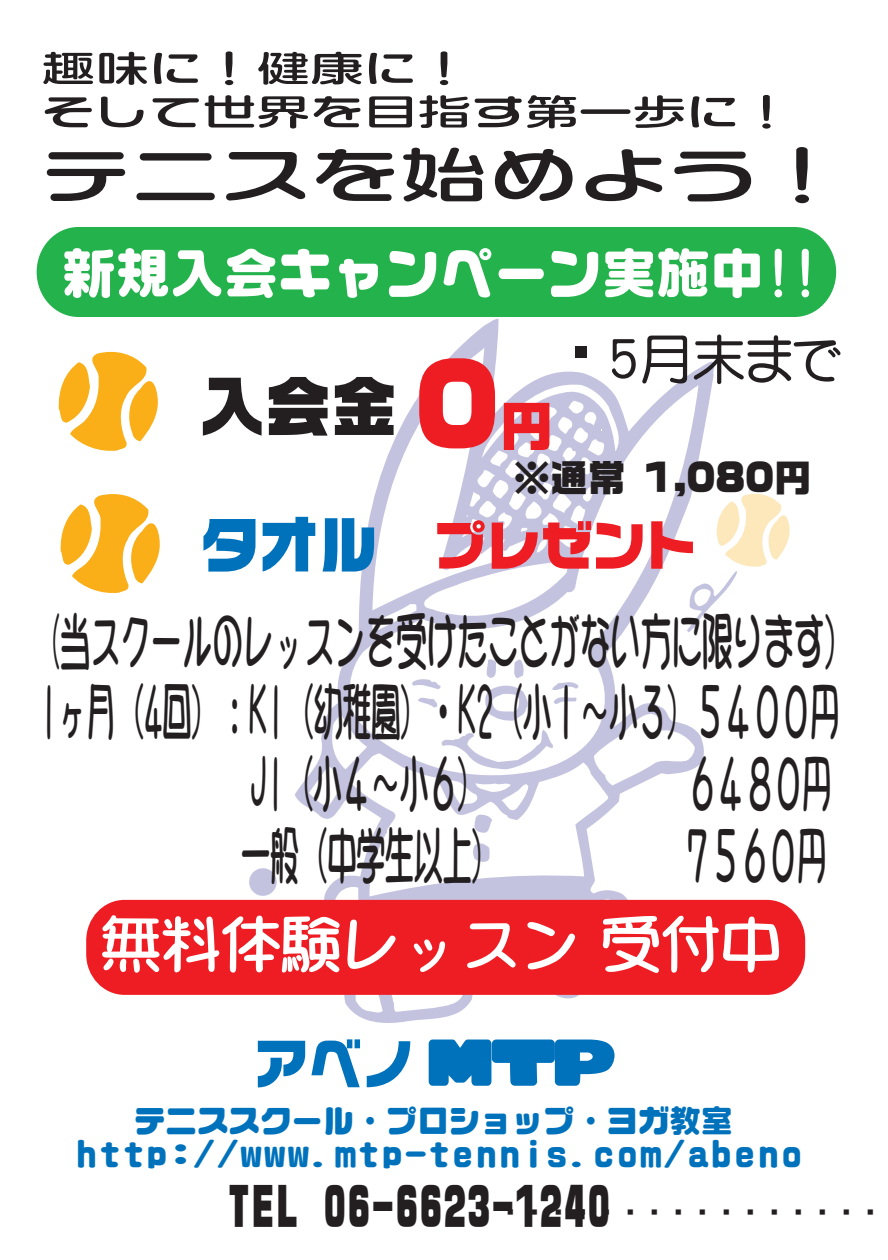
<style>
.page{position:relative;width:888px;height:1260px;background:#fff}
.page>*{position:absolute;margin:0;border:0;box-sizing:border-box;transform-origin:0 0}
.t1{font:66px "VD Logo G Ultra G";color:#231f20}
.t2{font:60px "HGS Soei Marupoptai";color:#231f20;scale:.48 1}
.t3{font:60px "HGS Soei Marupoptai";color:#231f20;scale:.51 1}
.t4{font:60px "HGS Soei Marupoptai";color:#fff}
.t5{font:60px "VD Logo Maru Bold";color:#231f20;scale:1.49 1}
.t6{font:54px "VD Logo Maru Ultra";color:#fff}
.t7{font:54px "VD Logo G Ultra G";color:#ee1d23}
.t8{font:700 54px "DFG Maru Gothic";color:#231f20}
.t9{font:54px "VD Logo G Ultra";color:#0072bc}
.t10{font:48px "VD Logo G Ultra";color:#231f20}
.t11{font:37.5px "VD Logo G Ultra G";color:#231f20}
.t12{font:36px/43.5px "VD Logo Maru Bold";color:#231f20;scale:1.49 1}
.t13{font:31.5px/33.3px "VD Logo Maru Ultra";color:#0072bc;text-align:center}
.t14{font:24px "HGP Soei Kakupoptai";color:#231f20}
.s1{font-size:109.5px;color:#ee1d23}
.s2{font-family:"HG Gothic E";font-weight:400}
.s3{font-size:62.4px;color:#0072bc}
</style>
<div class="page">
<svg style="left:295px;top:319px;width:423px;height:704px"></svg>
<svg style="left:346px;top:385px;width:353px;height:392px"></svg>
<svg style="left:687px;top:492px;width:102px;height:140px"></svg>
<svg style="left:372px;top:348px;width:252px;height:284px"></svg>
<svg style="left:309px;top:658px;width:386px;height:356px"></svg>
<div style="left:249px;top:868px;width:28px;height:28px;background:#c3c3df;border-radius:50%"></div>
<div style="left:37px;top:227px;width:799px;height:90px;background:#23b24b;border-radius:43px"></div>
<svg style="left:429px;top:1040px;width:186px;height:46px"></svg>
<div style="left:86px;top:900px;width:719px;height:95px;background:#ee1d23;border-radius:40px"></div>
<svg style="left:58px;top:351px;width:100px;height:100px"></svg>
<svg style="left:60px;top:494px;width:100px;height:99px"></svg>
<p class="t12" style="left:41px;top:47px;width:506px">趣味に！健康に！<br>そして世界を目指す第一歩に！</p>
<p class="t5" style="left:41px;top:145px;width:542px">テニスを始めよう！</p>
<p class="t6" style="left:62px;top:246px;width:757px">新規入会キャンペーン実施中!!</p>
<p class="t1" style="left:199px;top:373px;width:356px">入会金 <span class="s1">0</span><sub>円</sub></p>
<p class="t8" style="left:555px;top:332px;width:288px"><span class="s2">６</span>5月末まで</p>
<p class="t11" style="left:513px;top:459px;width:300px">※通常 1,080円</p>
<p class="t7" style="left:200px;top:518px;width:496px"><span class="s3">タオル</span> プレゼント</p>
<p class="t3" style="left:48px;top:612px;width:1584px">(当スクールのレッスンを受けたことがない方に限ります）</p>
<p class="t2" style="left:40px;top:681px;width:1668px">1ヶ月（4回）：K1（幼稚園）・K2（小１～小３）５４００円</p>
<p class="t2" style="left:251px;top:753px;width:492px">J1（小４～小６）</p>
<p class="t2" style="left:688px;top:753px;width:301px">６４８０円</p>
<p class="t2" style="left:241px;top:825px;width:541px">一般（中学生以上）</p>
<p class="t2" style="left:683px;top:825px;width:301px">７５６０円</p>
<p class="t4" style="left:101px;top:914px;width:681px">無料体験レッスン受付中</p>
<p class="t9" style="left:255px;top:1036px;width:163px">アベノ</p>
<p class="t13" style="left:74px;top:1104px;width:730px">テニススクール・プロショップ・ヨガ教室http://www.mtp-tennis.com/abeno</p>
<p class="t10" style="left:226px;top:1182px;width:385px">TEL 06-6623-1240</p>
<p class="t14" style="left:499px;top:1203px;width:385px">モリタスポーツ・サービス株式会社</p>
</div>
